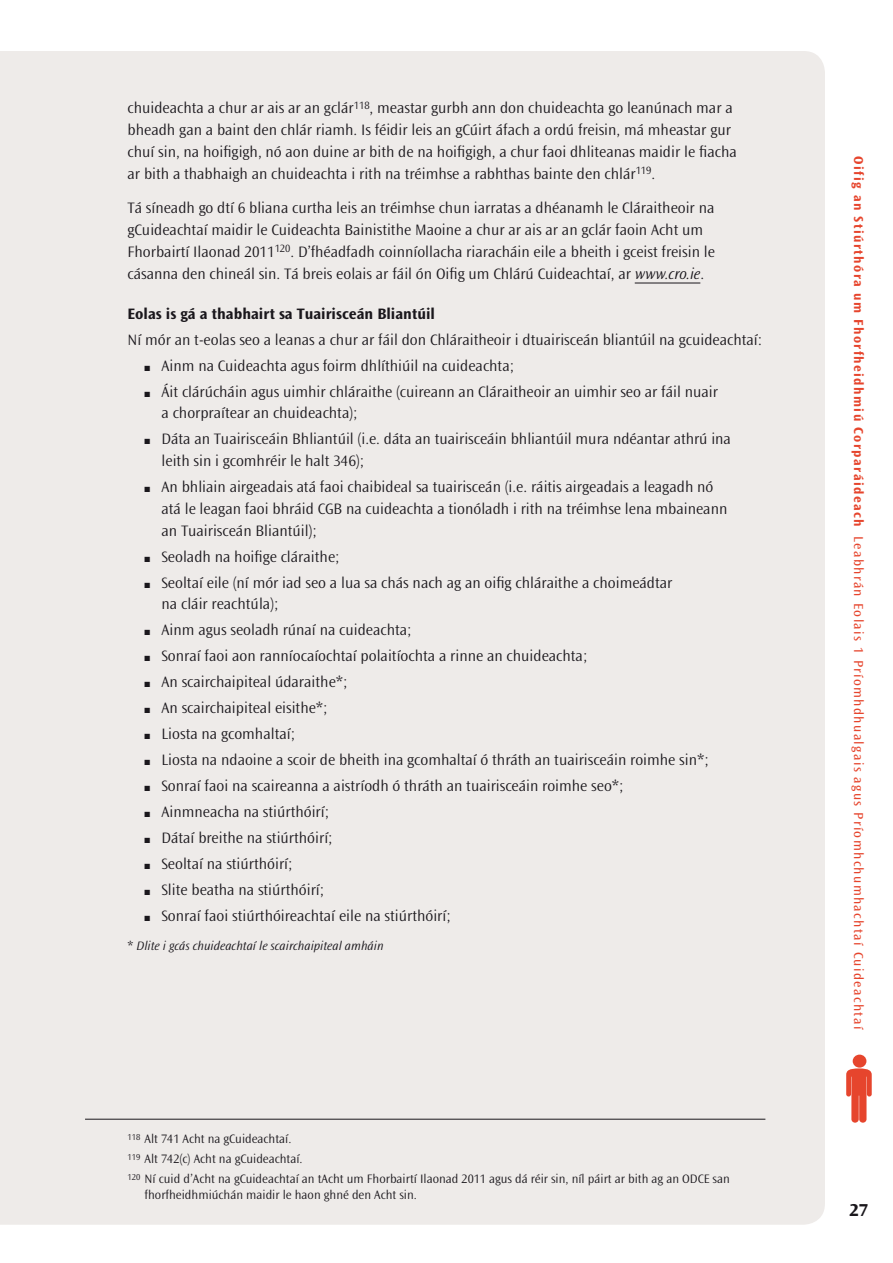
<style>
.page{position:relative;width:893px;height:1263px;background:#fff}
.page>*{position:absolute;margin:0;border:0;box-sizing:border-box;transform-origin:0 0}
.t1{font:700 18px "Ocean Sans Std";color:#1a171c}
.Bodytext_10__3{font:300 15.75px/21.8px "Ocean Sans Std";color:#1a171c}
.Bodytext_10__1{font:300 15.75px "Ocean Sans Std";color:#1a171c}
.Head_000{font:700 15.75px "Ocean Sans Std";color:#1a171c}
.t2{font:13.5px "Ocean Sans Std";letter-spacing:.1em;color:#e6452d}
.Footies{font:300 12.75px/15.8px "Ocean Sans Std";color:#1a171c}
.Footies-2{font:italic 300 12.75px "Ocean Sans Std";color:#1a171c}
.s1{font-style:italic}
.s2{font-style:normal}
.s3{font-weight:700}
</style>
<div class="page">
<div style="left:0;top:51px;width:825px;height:1174px;background:#eeebe9"></div>
<hr style="left:635px;top:283px;width:65px;height:1px;background:#1a171c">
<hr style="left:85px;top:1119px;width:680px;height:1px;background:#1a171c">
<svg style="left:846px;top:1068px;width:26px;height:55px"></svg>
<div style="left:853px;top:1054px;width:13px;height:13px;background:#e6452d;border-radius:50%"></div>
<p class="Bodytext_10__3" style="left:128px;top:98px;width:611px">chuideachta a chur ar ais ar an gclár<sup>118</sup>, meastar gurbh ann don chuideachta go leanúnach mar a bheadh gan a baint den chlár riamh. Is féidir leis an gCúirt áfach a ordú freisin, má mheastar gur chuí sin, na hoifigigh, nó aon duine ar bith de na hoifigigh, a chur faoi dhliteanas maidir le fiacha ar bith a thabhaigh an chuideachta i rith na tréimhse a rabhthas bainte den chlár<sup>119</sup>.</p>
<p class="Bodytext_10__3" style="left:128px;top:197px;width:589px">Tá síneadh go dtí 6 bliana curtha leis an tréimhse chun iarratas a dhéanamh le Cláraitheoir na gCuideachtaí maidir le Cuideachta Bainistithe Maoine a chur ar ais ar an gclár faoin Acht um Fhorbairtí Ilaonad 2011<sup>120</sup>. D’fhéadfadh coinníollacha riaracháin eile a bheith i gceist freisin le cásanna den chineál sin. Tá breis eolais ar fáil ón Oifig um Chlárú Cuideachtaí, ar <span class="s1">www.cro.ie</span>.</p>
<p class="Head_000" style="left:128px;top:304px;width:309px">Eolas is gá a thabhairt sa Tuairisceán Bliantúil</p>
<p class="Bodytext_10__1" style="left:128px;top:331px;width:636px">Ní mór an t-eolas seo a leanas a chur ar fáil don Chláraitheoir i dtuairisceán bliantúil na gcuideachtaí:</p>
<p class="Bodytext_10__3" style="left:145px;top:355px;width:371px">■ Ainm na Cuideachta agus foirm dhlíthiúil na cuideachta;</p>
<p class="Bodytext_10__3" style="left:162px;top:381px;width:558px;text-indent:-17px">■ Áit clárúcháin agus uimhir chláraithe (cuireann an Cláraitheoir an uimhir seo ar fáil nuair a chorpraítear an chuideachta);</p>
<p class="Bodytext_10__3" style="left:162px;top:428px;width:571px;text-indent:-17px">■ Dáta an Tuairisceáin Bhliantúil (i.e. dáta an tuairisceáin bhliantúil mura ndéantar athrú ina leith sin i gcomhréir le halt 346);</p>
<p class="Bodytext_10__3" style="left:162px;top:476px;width:567px;text-indent:-17px">■ An bhliain airgeadais atá faoi chaibideal sa tuairisceán (i.e. ráitis airgeadais a leagadh nó atá le leagan faoi bhráid CGB na cuideachta a tionóladh i rith na tréimhse lena mbaineann an Tuairisceán Bliantúil);</p>
<p class="Bodytext_10__3" style="left:145px;top:546px;width:197px">■ Seoladh na hoifige cláraithe;</p>
<p class="Bodytext_10__3" style="left:162px;top:572px;width:512px;text-indent:-17px">■ Seoltaí eile (ní mór iad seo a lua sa chás nach ag an oifig chláraithe a choimeádtar na cláir reachtúla);</p>
<p class="Bodytext_10__3" style="left:145px;top:619px;width:269px">■ Ainm agus seoladh rúnaí na cuideachta;</p>
<p class="Bodytext_10__3" style="left:145px;top:645px;width:444px">■ Sonraí faoi aon ranníocaíochtaí polaitíochta a rinne an chuideachta;</p>
<p class="Bodytext_10__3" style="left:145px;top:671px;width:205px">■ An scairchaipiteal údaraithe*;</p>
<p class="Bodytext_10__3" style="left:145px;top:697px;width:185px">■ An scairchaipiteal eisithe*;</p>
<p class="Bodytext_10__3" style="left:145px;top:723px;width:152px">■ Liosta na gcomhaltaí;</p>
<p class="Bodytext_10__3" style="left:145px;top:749px;width:566px">■ Liosta na ndaoine a scoir de bheith ina gcomhaltaí ó thráth an tuairisceáin roimhe sin*;</p>
<p class="Bodytext_10__3" style="left:145px;top:775px;width:481px">■ Sonraí faoi na scaireanna a aistríodh ó thráth an tuairisceáin roimhe seo*;</p>
<p class="Bodytext_10__3" style="left:145px;top:801px;width:186px">■ Ainmneacha na stiúrthóirí;</p>
<p class="Bodytext_10__3" style="left:145px;top:827px;width:190px">■ Dátaí breithe na stiúrthóirí;</p>
<p class="Bodytext_10__3" style="left:145px;top:853px;width:150px">■ Seoltaí na stiúrthóirí;</p>
<p class="Bodytext_10__3" style="left:145px;top:879px;width:181px">■ Slite beatha na stiúrthóirí;</p>
<p class="Bodytext_10__3" style="left:145px;top:905px;width:308px">■ Sonraí faoi stiúrthóireachtaí eile na stiúrthóirí;</p>
<p class="Footies-2" style="left:128px;top:939px;width:258px"><span class="s2">*</span> Dlite i gcás chuideachtaí le scairchaipiteal amháin</p>
<p class="Footies" style="left:128px;top:1131px;width:165px"><sup>118</sup> Alt 741 Acht na gCuideachtaí.</p>
<p class="Footies" style="left:128px;top:1151px;width:177px"><sup>119</sup> Alt 742(c) Acht na gCuideachtaí.</p>
<p class="Footies" style="left:145px;top:1171px;width:587px;text-indent:-17px"><sup>120</sup> Ní cuid d’Acht na gCuideachtaí an tAcht um Fhorbairtí Ilaonad 2011 agus dá réir sin, níl páirt ar bith ag an ODCE san fhorfheidhmiúchán maidir le haon ghné den Acht sin.</p>
<p class="t2" style="left:866px;top:156px;width:875px;rotate:90deg"><span class="s3">Oifig an Stiúrthóra um Fhorfheidhmiú Corparáideach</span> Leabhrán Eolais 1 Príomhdhualgais agus Príomhchumhachtaí Cuideachtaí</p>
<p class="t1" style="left:850px;top:1200px;width:20px">27</p>
</div>
